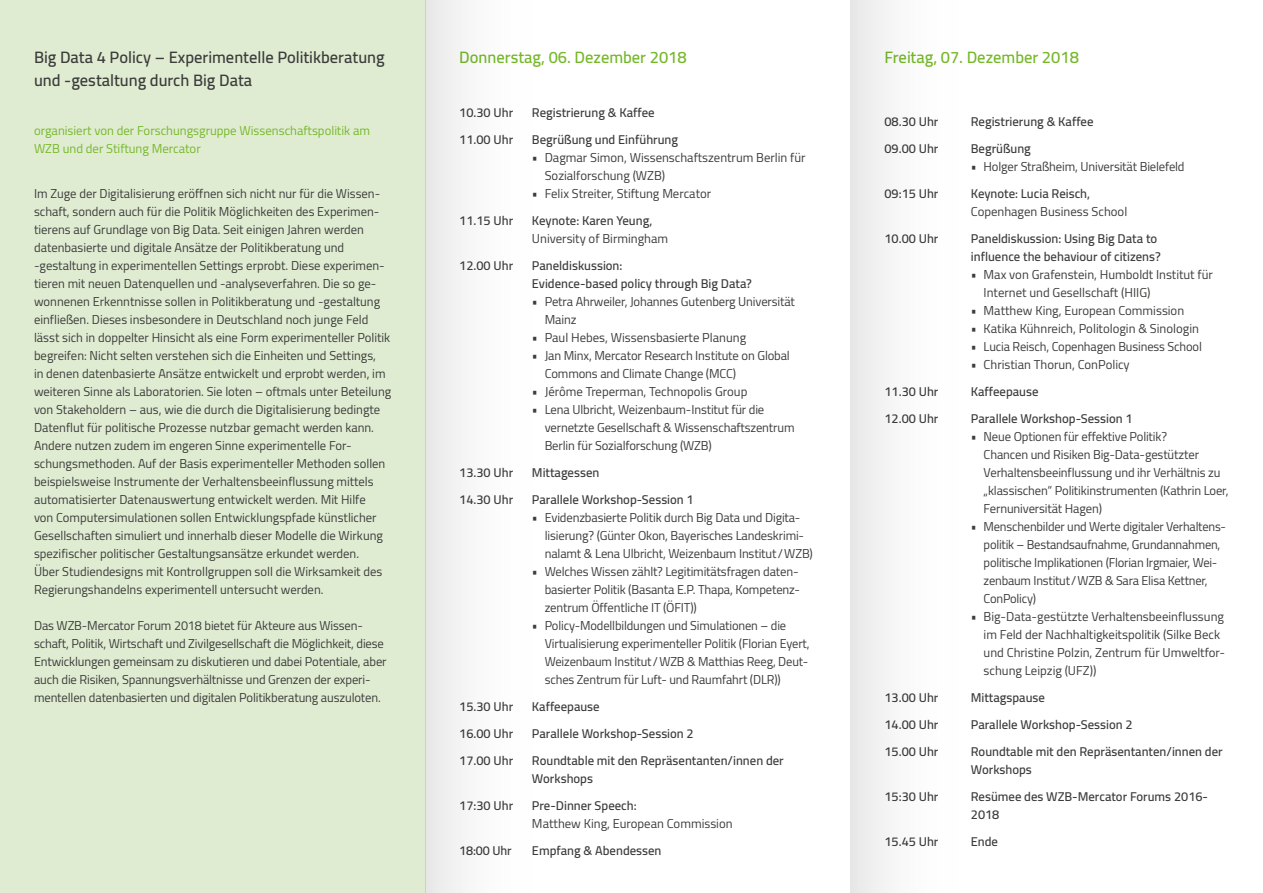
<style>
.page{position:relative;width:1263px;height:893px;background:#fff}
.page>*{position:absolute;margin:0;border:0;box-sizing:border-box;transform-origin:0 0}
.t1{font:600 16.5px/22.5px "Cairo";color:#3c3c3b}
.t2{font:600 16.5px "Cairo";color:#76b82a}
.t3{font:12.75px/18px "Cairo";letter-spacing:-.005em;color:#3c3c3b}
.t4{font:600 12.75px/27px "Cairo";color:#3c3c3b}
.t5{font:12.75px/18px "Cairo";color:#76b82a}
</style>
<div class="page">
<div style="left:0;top:0;width:425px;height:893px;background:#e0ecd2"></div>
<div style="left:425px;top:0;width:110px;height:893px;background:linear-gradient(to right,#ebebeb,#fff)"></div>
<div style="left:850px;top:0;width:111px;height:893px;background:linear-gradient(to right,#ebebeb,#fff)"></div>
<p class="t1" style="left:34px;top:46px;width:352px">Big Data 4 Policy – Experimentelle Politikberatung und -gestaltung durch Big Data</p>
<p class="t5" style="left:34px;top:121px;width:338px">organisiert von der Forschungsgruppe Wissenschaftspolitik am<br>WZB und der Stiftung Mercator</p>
<p class="t3" style="left:34px;top:184px;width:359px">Im Zuge der Digitalisierung eröffnen sich nicht nur für die Wissen&shy;schaft, sondern auch für die Politik Möglichkeiten des Experimen&shy;tierens auf Grundlage von Big Data. Seit einigen Jahren werden datenbasierte und digitale Ansätze der Politikberatung und -gestaltung in experimentellen Settings erprobt. Diese experimen&shy;tieren mit neuen Datenquellen und -analyseverfahren. Die so ge&shy;wonnenen Erkenntnisse sollen in Politikberatung und -gestaltung einfließen. Dieses insbesondere in Deutschland noch junge Feld lässt sich in doppelter Hinsicht als eine Form experimenteller Politik begreifen: Nicht selten verstehen sich die Einheiten und Settings,<br>in denen datenbasierte Ansätze entwickelt und erprobt werden, im weiteren Sinne als Laboratorien. Sie loten – oftmals unter Beteilung von Stakeholdern – aus, wie die durch die Digitalisierung bedingte Datenflut für politische Prozesse nutzbar gemacht werden kann.<br>Andere nutzen zudem im engeren Sinne experimentelle For&shy;schungsmethoden. Auf der Basis experimenteller Methoden sollen beispielsweise Instrumente der Verhaltensbeeinflussung mittels automatisierter Datenauswertung entwickelt werden. Mit Hilfe<br>von Computersimulationen sollen Entwicklungspfade künstlicher Gesellschaften simuliert und innerhalb dieser Modelle die Wirkung spezifischer politischer Gestaltungsansätze erkundet werden.<br>Über Studiendesigns mit Kontrollgruppen soll die Wirksamkeit des Regierungshandelns experimentell untersucht werden.</p>
<p class="t3" style="left:34px;top:616px;width:354px">Das WZB-Mercator Forum 2018 bietet für Akteure aus Wissen&shy;schaft, Politik, Wirtschaft und Zivilgesellschaft die Möglichkeit, diese Entwicklungen gemeinsam zu diskutieren und dabei Potentiale, aber auch die Risiken, Spannungsverhältnisse und Grenzen der experi&shy;mentellen datenbasierten und digitalen Politikberatung auszuloten.</p>
<p class="t2" style="left:459px;top:43px;width:229px">Donnerstag, 06. Dezember 2018</p>
<p class="t4" style="left:459px;top:99px;width:55px">10.30 Uhr<br>11.00 Uhr</p>
<p class="t4" style="left:459px;top:207px;width:55px">11.15 Uhr</p>
<p class="t4" style="left:459px;top:252px;width:55px">12.00 Uhr</p>
<p class="t4" style="left:459px;top:459px;width:55px">13.30 Uhr<br>14.30 Uhr</p>
<p class="t4" style="left:459px;top:693px;width:55px;text-align:justify">15.30 Uhr 16.00 Uhr 17.00 Uhr</p>
<p class="t4" style="left:459px;top:792px;width:55px">17:30 Uhr</p>
<p class="t4" style="left:459px;top:837px;width:54px">18:00 Uhr</p>
<p class="t4" style="left:532px;top:99px;width:148px">Registrierung &amp; Kaffee<br>Begrüßung und Einführung</p>
<p class="t3" style="left:545px;top:148px;width:262px;text-indent:-13px">• Dagmar Simon, Wissenschaftszentrum Berlin für<br>Sozialforschung (WZB)</p>
<p class="t3" style="left:532px;top:184px;width:181px">• Felix Streiter, Stiftung Mercator</p>
<p class="t4" style="left:532px;top:207px;width:122px">Keynote: Karen Yeung,</p>
<p class="t3" style="left:532px;top:229px;width:138px">University of Birmingham</p>
<p class="t4" style="left:532px;top:256px;width:221px;line-height:18px">Paneldiskussion:<br>Evidence-based policy through Big Data?</p>
<p class="t3" style="left:545px;top:292px;width:252px;text-indent:-13px">• Petra Ahrweiler, Johannes Gutenberg Universität<br>Mainz</p>
<p class="t3" style="left:532px;top:328px;width:216px">• Paul Hebes, Wissensbasierte Planung</p>
<p class="t3" style="left:545px;top:346px;width:247px;text-indent:-13px">• Jan Minx, Mercator Research Institute on Global<br>Commons and Climate Change (MCC)</p>
<p class="t3" style="left:532px;top:382px;width:217px">• Jérôme Treperman, Technopolis Group</p>
<p class="t3" style="left:545px;top:400px;width:251px;text-indent:-13px">• Lena Ulbricht, Weizenbaum-Institut für die vernetzte Gesellschaft &amp; Wissenschaftszentrum<br>Berlin für Sozialforschung (WZB)</p>
<p class="t4" style="left:532px;top:459px;width:163px">Mittagessen<br>Parallele Workshop-Session 1</p>
<p class="t3" style="left:545px;top:508px;width:270px;text-indent:-13px">• Evidenzbasierte Politik durch Big Data und Digita&shy;lisierung? (Günter Okon, Bayerisches Landeskrimi&shy;nalamt &amp; Lena Ulbricht, Weizenbaum Institut /WZB)</p>
<p class="t3" style="left:545px;top:562px;width:257px;text-indent:-13px">• Welches Wissen zählt? Legitimitätsfragen daten&shy;basierter Politik (Basanta E.P. Thapa, Kompetenz&shy;zentrum Öffentliche IT (ÖFIT))</p>
<p class="t3" style="left:545px;top:616px;width:266px;text-indent:-13px">• Policy-Modellbildungen und Simulationen – die Virtualisierung experimenteller Politik (Florian Eyert, Weizenbaum Institut /WZB &amp; Matthias Reeg, Deut&shy;sches Zentrum für Luft- und Raumfahrt (DLR))</p>
<p class="t4" style="left:532px;top:693px;width:253px">Kaffeepause<br>Parallele Workshop-Session 2<br>Roundtable mit den Repräsentanten/innen der</p>
<p class="t4" style="left:532px;top:765px;width:106px">Workshops<br>Pre-Dinner Speech:</p>
<p class="t3" style="left:532px;top:814px;width:202px">Matthew King, European Commission</p>
<p class="t4" style="left:532px;top:837px;width:131px">Empfang &amp; Abendessen</p>
<p class="t2" style="left:884px;top:43px;width:196px">Freitag, 07. Dezember 2018</p>
<p class="t4" style="left:884px;top:108px;width:55px">08.30 Uhr<br>09.00 Uhr</p>
<p class="t4" style="left:884px;top:180px;width:55px">09:15 Uhr</p>
<p class="t4" style="left:884px;top:225px;width:55px">10.00 Uhr</p>
<p class="t4" style="left:884px;top:378px;width:55px">11.30 Uhr<br>12.00 Uhr</p>
<p class="t4" style="left:884px;top:684px;width:55px;text-align:justify">13.00 Uhr 14.00 Uhr 15.00 Uhr</p>
<p class="t4" style="left:884px;top:783px;width:55px">15:30 Uhr</p>
<p class="t4" style="left:884px;top:828px;width:55px">15.45 Uhr</p>
<p class="t4" style="left:971px;top:108px;width:124px">Registrierung &amp; Kaffee<br>Begrüßung</p>
<p class="t3" style="left:971px;top:157px;width:215px">• Holger Straßheim, Universität Bielefeld</p>
<p class="t4" style="left:971px;top:180px;width:121px">Keynote: Lucia Reisch,</p>
<p class="t3" style="left:971px;top:202px;width:158px">Copenhagen Business School</p>
<p class="t4" style="left:971px;top:229px;width:191px;line-height:18px">Paneldiskussion: Using Big Data to influence the behaviour of citizens?</p>
<p class="t3" style="left:983px;top:265px;width:231px;text-indent:-13px">• Max von Grafenstein, Humboldt Institut für<br>Internet und Gesellschaft (HIIG)</p>
<p class="t3" style="left:971px;top:301px;width:215px">• Matthew King, European Commission</p>
<p class="t3" style="left:971px;top:319px;width:230px">• Katika Kühnreich, Politologin &amp; Sinologin</p>
<p class="t3" style="left:971px;top:337px;width:233px">• Lucia Reisch, Copenhagen Business School</p>
<p class="t3" style="left:971px;top:355px;width:160px">• Christian Thorun, ConPolicy</p>
<p class="t4" style="left:971px;top:378px;width:163px">Kaffeepause<br>Parallele Workshop-Session 1</p>
<p class="t3" style="left:983px;top:427px;width:247px;text-indent:-13px">• Neue Optionen für effektive Politik?<br>Chancen und Risiken Big-Data-gestützter Verhaltensbeeinflussung und ihr Verhältnis zu „klassischen“ Politikinstrumenten (Kathrin Loer, Fernuniversität Hagen)</p>
<p class="t3" style="left:983px;top:517px;width:242px;text-indent:-13px">• Menschenbilder und Werte digitaler Verhaltens&shy;politik – Bestandsaufnahme, Grundannahmen, politische Implikationen (Florian Irgmaier, Wei&shy;zenbaum Institut/WZB &amp; Sara Elisa Kettner, ConPolicy)</p>
<p class="t3" style="left:983px;top:607px;width:243px;text-indent:-13px">• Big-Data-gestützte Verhaltensbeeinflussung im Feld der Nachhaltigkeitspolitik (Silke Beck und Christine Polzin, Zentrum für Umweltfor&shy;schung Leipzig (UFZ))</p>
<p class="t4" style="left:971px;top:684px;width:253px">Mittagspause<br>Parallele Workshop-Session 2<br>Roundtable mit den Repräsentanten/innen der</p>
<p class="t4" style="left:971px;top:756px;width:239px">Workshops<br>Resümee des WZB-Mercator Forums 2016-</p>
<p class="t4" style="left:971px;top:801px;width:30px">2018<br>Ende</p>
</div>
